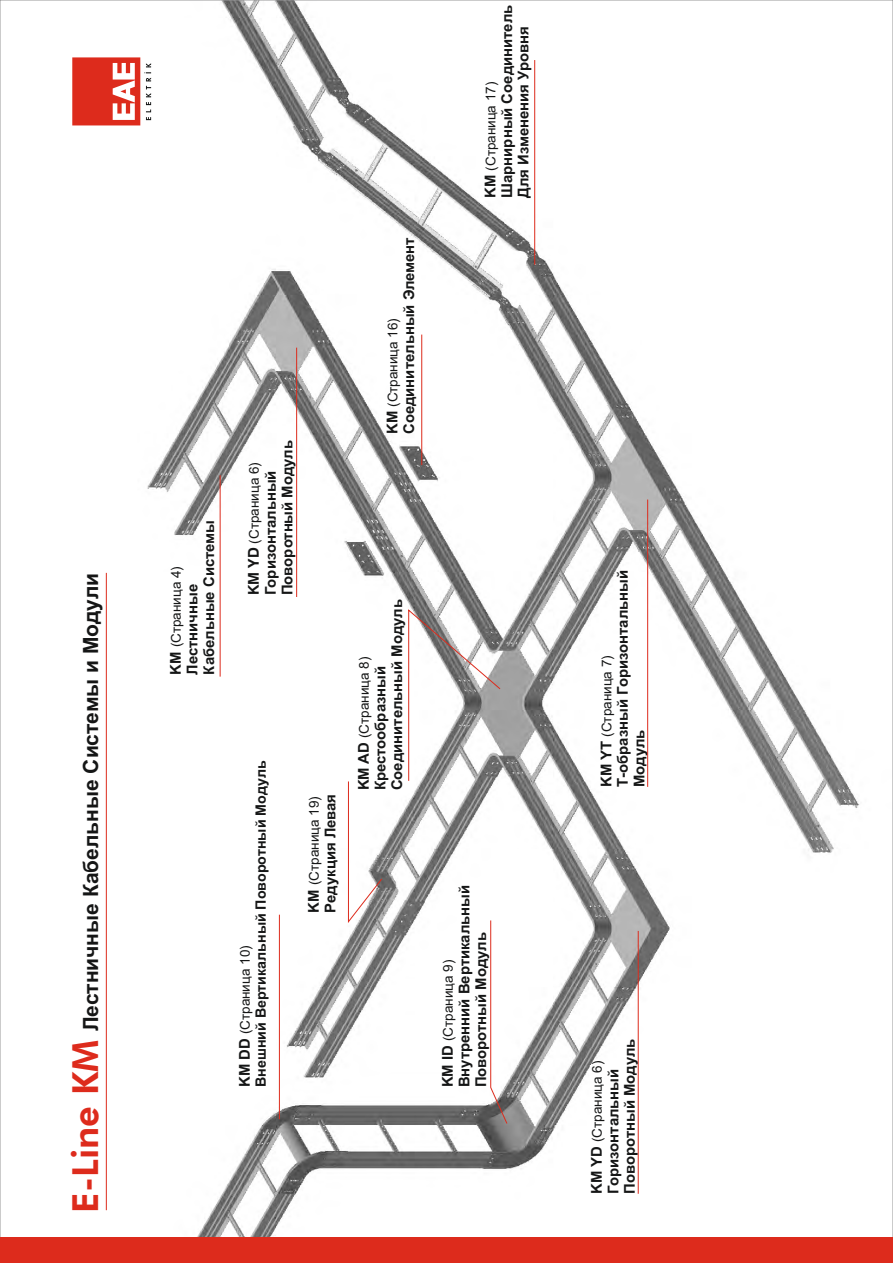
<style>
.page{position:relative;width:893px;height:1263px;background:#fff}
.page>*{position:absolute;margin:0;border:0;box-sizing:border-box;transform-origin:0 0}
.t1{font:800 36px "Futura BT";color:#dd2b1c}
.t2{font:700 21px "Arial";color:#151616}
.t3{font:700 14.85px/16.6px "Arial";color:#151616}
.t4{font:700 14.25px "Arial";color:#151616}
.t5{font:13.5px "Arial";color:#151616}
.s1{font-weight:700;font-size:14.85px}
.s2{font-family:"Swiss 721 BT";font-weight:700;font-size:14.85px}
</style>
<div class="page">
<img style="left:72px;top:2px;width:788px;height:1235px">
<div style="left:0;top:1237px;width:893px;height:26px;background:#dd2b1c"></div>
<svg style="left:72px;top:57px;width:79px;height:68px"></svg>
<hr style="left:106px;top:573px;width:1px;height:637px;background:#dd2b1c">
<hr style="left:279px;top:915px;width:1px;height:204px;background:#dd2b1c">
<hr style="left:638px;top:931px;width:1px;height:263px;background:#dd2b1c">
<hr style="left:220px;top:475px;width:1px;height:202px;background:#dd2b1c">
<svg style="left:408px;top:609px;width:93px;height:172px"></svg>
<svg style="left:490px;top:920px;width:17px;height:204px"></svg>
<hr style="left:647px;top:499px;width:1px;height:288px;background:#dd2b1c">
<svg style="left:348px;top:781px;width:34px;height:142px"></svg>
<hr style="left:534px;top:60px;width:1px;height:205px;background:#dd2b1c">
<hr style="left:421px;top:335px;width:1px;height:130px;background:#dd2b1c">
<hr style="left:296px;top:348px;width:1px;height:249px;background:#dd2b1c">
<p class="t2" style="left:83px;top:1031px;width:460px;rotate:-90deg">Лестничные Кабельные Системы и Модули</p>
<p class="t1" style="left:71px;top:1213px;width:175px;rotate:-90deg">E-Line KM</p>
<p class="t3" style="left:185px;top:675px;width:156px;rotate:-90deg">Лестничные<br>Кабельные Системы</p>
<p class="t5" style="left:171px;top:675px;width:110px;rotate:-90deg"><span class="s1">KM</span> (Страница 4)</p>
<p class="t3" style="left:264px;top:595px;width:157px;rotate:-90deg">Горизонтальный<br>Поворотный Модуль</p>
<p class="t5" style="left:249px;top:595px;width:135px;rotate:-90deg"><span class="s2">KM YD</span> (Страница 6)</p>
<p class="t4" style="left:255px;top:1087px;width:328px;rotate:-90deg">Внешний Вертикальный Поворотный Модуль</p>
<p class="t5" style="left:240px;top:1087px;width:143px;rotate:-90deg"><span class="s1">KM DD</span> (Страница 10)</p>
<p class="t5" style="left:309px;top:912px;width:118px;rotate:-90deg"><span class="s1">KM</span> (Страница 19)</p>
<p class="t3" style="left:323px;top:912px;width:120px;rotate:-90deg">Редукция Левая</p>
<p class="t3" style="left:402px;top:434px;width:198px;rotate:-90deg">Соединительный Элемент</p>
<p class="t5" style="left:388px;top:434px;width:118px;rotate:-90deg"><span class="s1">KM</span> (Страница 16)</p>
<p class="t3" style="left:373px;top:790px;width:193px;rotate:-90deg">Крестообразный<br>Соединительный Модуль</p>
<p class="t5" style="left:359px;top:790px;width:135px;rotate:-90deg"><span class="s1">KM AD</span> (Страница 8)</p>
<p class="t3" style="left:500px;top:198px;width:195px;rotate:-90deg">Шарнирный Соединитель<br>Для Изменения Уровня</p>
<p class="t5" style="left:486px;top:198px;width:118px;rotate:-90deg"><span class="s1">KM</span> (Страница 17)</p>
<p class="t3" style="left:457px;top:1087px;width:204px;rotate:-90deg">Внутренний Вертикальный<br>Поворотный Модуль</p>
<p class="t5" style="left:443px;top:1087px;width:129px;rotate:-90deg"><span class="s1">KM ID</span> (Страница 9)</p>
<p class="t3" style="left:616px;top:787px;width:218px;rotate:-90deg">Т-образный Горизонтальный<br>Модуль</p>
<p class="t5" style="left:601px;top:787px;width:133px;rotate:-90deg"><span class="s1">KM YT</span> (Страница 7)</p>
<p class="t3" style="left:606px;top:1194px;width:157px;rotate:-90deg">Горизонтальный<br>Поворотный Модуль</p>
<p class="t5" style="left:592px;top:1194px;width:135px;rotate:-90deg"><span class="s1">KM YD</span> (Страница 6)</p>
</div>
